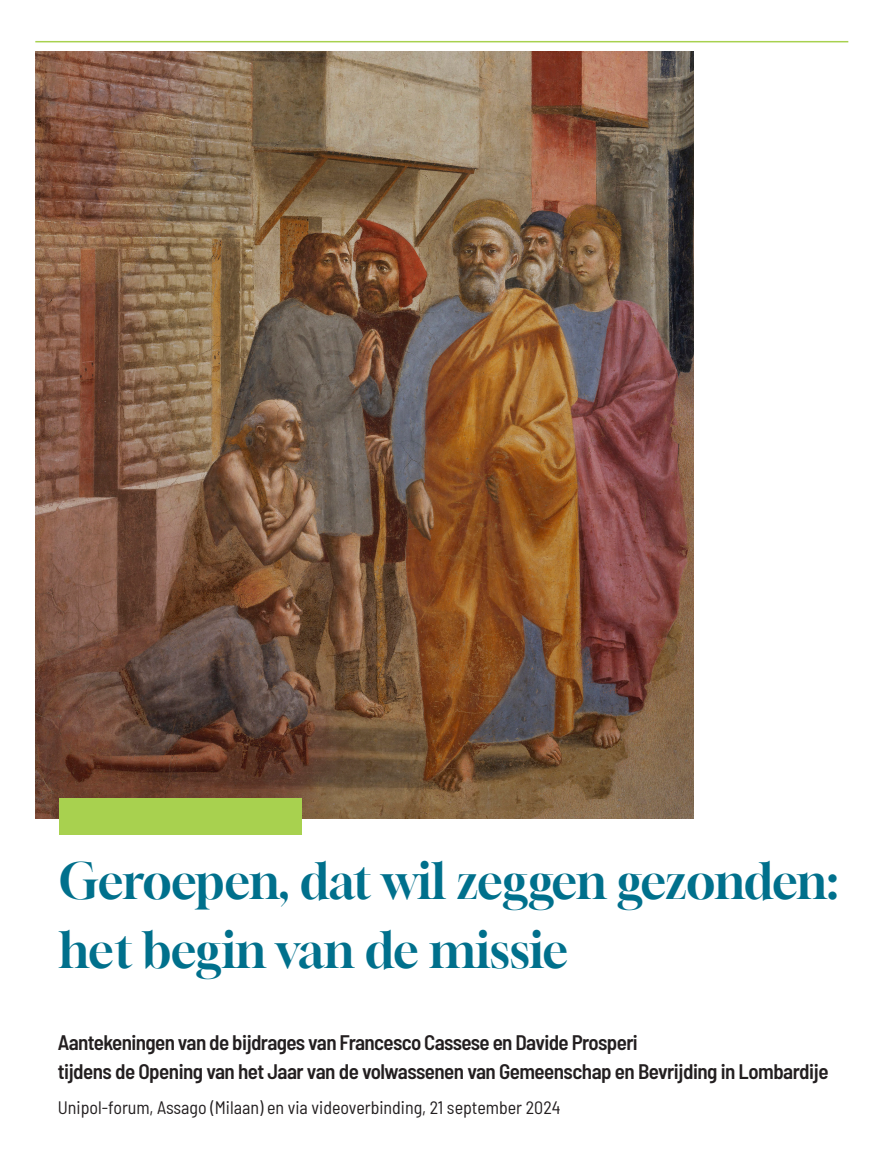
<style>
.page{position:relative;width:893px;height:1157px;background:#fff}
.page>*{position:absolute;margin:0;border:0;box-sizing:border-box;transform-origin:0 0}
.t1{font:48px/69.2px "Gloock";letter-spacing:-.015em;color:#00708c}
.t2{font:600 semi-condensed 21px "Barlow";letter-spacing:-.03em;color:#231f20}
.t3{font:semi-condensed 18px "Barlow";color:#231f20}
</style>
<div class="page">
<img style="left:35px;top:52px;width:658px;height:766px">
<div style="left:59px;top:798px;width:243px;height:36px;background:#a8d14f"></div>
<hr style="left:35px;top:41px;width:813px;height:1px;background:#a8d14f">
<p class="t1" style="left:59px;top:848px;width:781px">Geroepen, dat wil zeggen gezonden: het begin van de missie</p>
<p class="t2" style="left:58px;top:1027px;width:582px">Aantekeningen van de bijdrages van Francesco Cassese en Davide Prosperi</p>
<p class="t2" style="left:58px;top:1055px;width:772px">tijdens de Opening van het Jaar van de volwassenen van Gemeenschap en Bevrijding in Lombardije</p>
<p class="t3" style="left:58px;top:1094px;width:504px">Unipol-forum, Assago (Milaan) en via videoverbinding, 21 september 2024</p>
</div>
